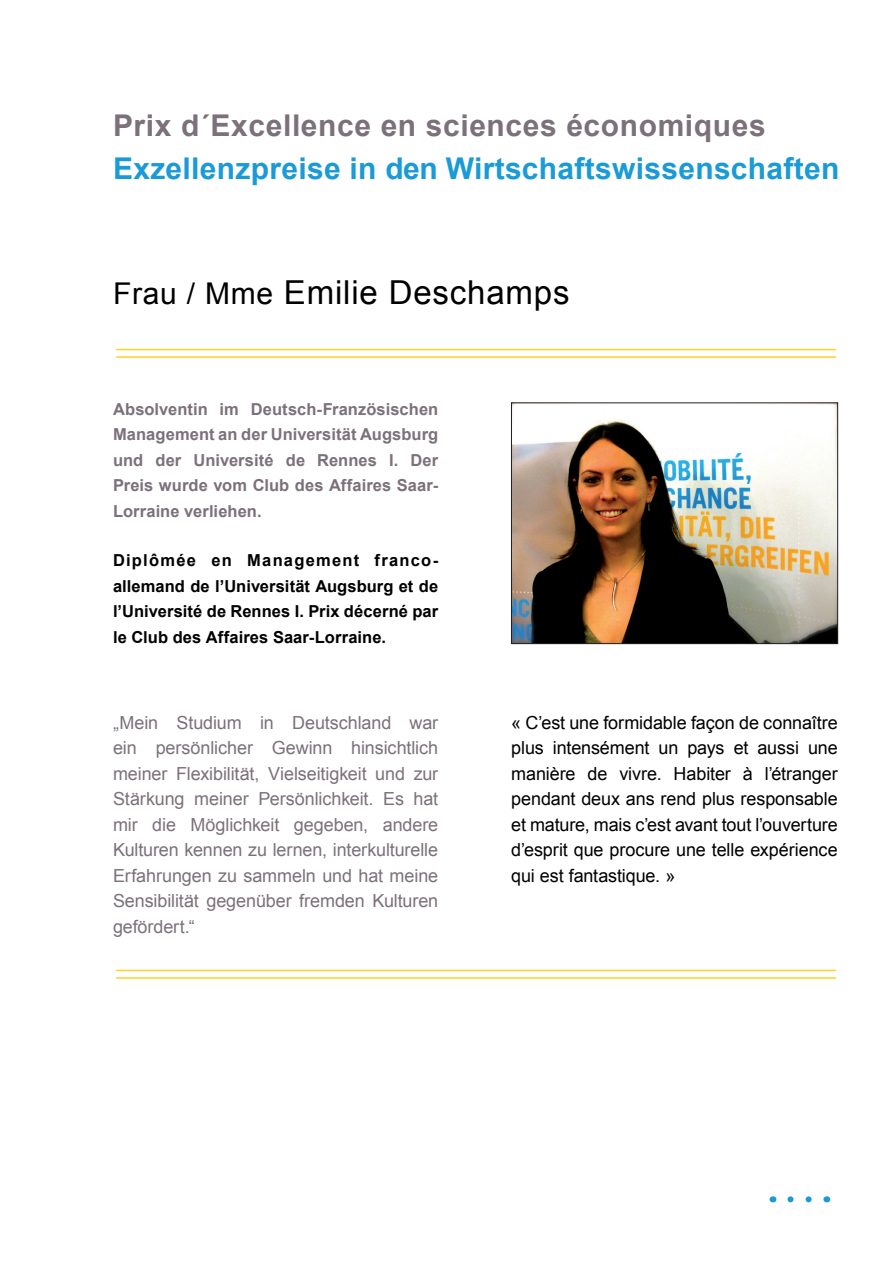
<style>
.page{position:relative;width:893px;height:1263px;background:#fff}
.page>*{position:absolute;margin:0;border:0;box-sizing:border-box;transform-origin:0 0}
.t1{font:33px "Arial";letter-spacing:.025em;color:#000}
.t2{font:700 30px "Arial";letter-spacing:.01em;color:#1a9bd7}
.t3{font:700 30px "Arial";letter-spacing:.02em;color:#7c717a}
.t4{font:18px/25.5px "Arial";letter-spacing:-.005em;color:#7c717a;text-align:justify}
.t5{font:18px/25.5px "Arial";letter-spacing:-.005em;color:#000;text-align:justify}
.t6{font:700 16.5px/25.5px "Arial";letter-spacing:.005em;color:#7c717a;text-align:justify}
.t7{font:700 16.5px/25.5px "Arial";letter-spacing:.005em;color:#000;text-align:justify}
.s1{font-size:30px}
</style>
<div class="page">
<img style="left:513px;top:405px;width:323px;height:237px">
<div style="left:511px;top:403px;width:327px;height:241px;border:1px solid #231f20"></div>
<hr style="left:116px;top:349px;width:720px;height:1px;background:#ffd126">
<hr style="left:116px;top:356px;width:720px;height:2px;background:#ffd126">
<svg style="left:790px;top:1196px;width:22px;height:6px"></svg>
<hr style="left:116px;top:970px;width:720px;height:1px;background:#ffd126">
<hr style="left:116px;top:977px;width:720px;height:2px;background:#ffd126">
<h2 class="t3" style="left:113px;top:106px;width:654px">Prix d´Excellence en sciences économiques</h2>
<h2 class="t2" style="left:113px;top:149px;width:728px">Exzellenzpreise in den Wirtschaftswissenschaften</h2>
<h1 class="t1" style="left:113px;top:271px;width:458px"><span class="s1">Frau / Mme</span> Emilie Deschamps</h1>
<p class="t6" style="left:113px;top:397px;width:327px">Absolventin im Deutsch-Französischen Management an der Universität Augsburg und der Université de Rennes I. Der Preis wurde vom Club des Affaires Saar-Lorraine verliehen.</p>
<p class="t7" style="left:113px;top:548px;width:327px">Diplômée en Management franco&shy;allemand de l’Universität Augsburg et de l’Université de Rennes I. Prix décerné par le Club des Affaires Saar-Lorraine.</p>
<p class="t4" style="left:113px;top:710px;width:327px">„Mein Studium in Deutschland war ein persönlicher Gewinn hinsichtlich meiner Flexibilität, Vielseitigkeit und zur Stärkung meiner Persönlichkeit. Es hat mir die Möglichkeit gegeben, andere Kulturen kennen zu lernen, interkulturelle Erfahrungen zu sammeln und hat meine Sensibilität gegenüber fremden Kulturen gefördert.“</p>
<p class="t5" style="left:511px;top:710px;width:328px">« C’est une formidable façon de connaître plus intensément un pays et aussi une manière de vivre. Habiter à l’étranger pendant deux ans rend plus responsable et mature, mais c’est avant tout l’ouverture d’esprit que procure une telle expérience qui est fantastique. »</p>
</div>
